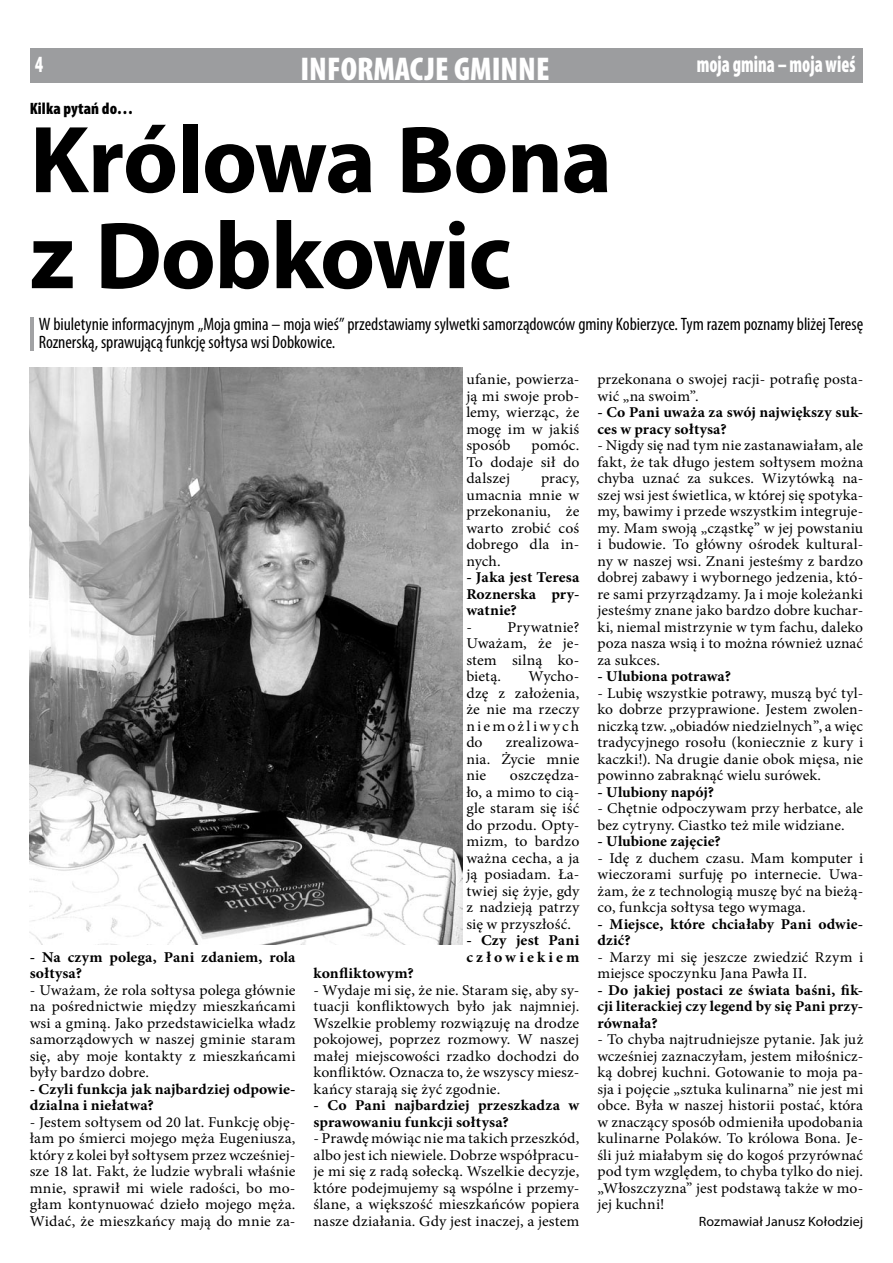
<style>
.page{position:relative;width:893px;height:1263px;background:#fff}
.page>*{position:absolute;margin:0;border:0;box-sizing:border-box;transform-origin:0 0}
.t1{font:700 96px/96px "Myriad Pro";letter-spacing:-.015em;color:#000}
.t2{font:900 condensed 33px "Myriad Pro";color:#fff}
.t3{font:900 condensed 23.4px "Myriad Pro";color:#fff;scale:.77 1}
.t4{font:condensed 18px/18px "Myriad Pro";letter-spacing:-.005em;color:#000}
.t5{font:900 condensed 16.5px "Myriad Pro";letter-spacing:.01em;color:#000}
.t6{font:15px/16.5px "Minion Pro";letter-spacing:.005em;color:#000;text-align:justify;scale:1.04 1}
.t7{font:15px/16.5px "Minion Pro";letter-spacing:.005em;color:#000;text-align:justify;scale:1.05 1}
.t8{font:700 15px/16.5px "Minion Pro";letter-spacing:.005em;color:#000;scale:1.04 1}
.t9{font:700 15px/16.5px "Minion Pro";letter-spacing:.005em;color:#000;scale:1.05 1}
.t10{font:700 15px/16.5px "Minion Pro";letter-spacing:.185em;color:#000;scale:1.05 1}
.t11{font:13.5px "Myriad Pro";letter-spacing:.005em;color:#000;scale:1.04 1}
</style>
<div class="page">
<hr style="left:30px;top:317px;width:3px;height:34px;background:#a1a2a4">
<img style="left:30px;top:368px;width:432px;height:576px">
<div style="left:30px;top:49px;width:832px;height:34px;background:#9c9d9f"></div>
<h2 class="t2" style="left:300px;top:48px;width:251px">INFORMACJE GMINNE</h2>
<h3 class="t3" style="left:697px;top:50px;width:208px">moja gmina – moja wieś</h3>
<p class="t5" style="left:30px;top:98px;width:105px">Kilka pytań do…</p>
<h1 class="t1" style="left:30px;top:109px;width:584px">Królowa Bona z Dobkowic</h1>
<p class="t4" style="left:39px;top:314px;width:826px">W biuletynie informacyjnym „Moja gmina – moja wieś” przedstawiamy sylwetki samorządowców gminy Kobierzyce. Tym razem poznamy bliżej Teresę<br>Roznerską, sprawującą funkcję sołtysa wsi Dobkowice.</p>
<p class="t8" style="left:30px;top:948px;width:257px">- Na czym polega, Pani zdaniem, rola sołtysa?</p>
<p class="t7" style="left:30px;top:982px;width:255px">- Uważam, że rola sołtysa polega głównie na pośrednictwie między mieszkańcami wsi a gminą. Jako przedstawicielka władz samorządowych w naszej gminie staram się, aby moje kontakty z mieszkańcami były bardzo dobre.</p>
<p class="t9" style="left:30px;top:1080px;width:255px">- Czyli funkcja jak najbardziej odpowie&shy;dzialna i niełatwa?</p>
<p class="t7" style="left:30px;top:1114px;width:255px">- Jestem sołtysem od 20 lat. Funkcję obję&shy;łam po śmierci mojego męża Eugeniusza, który z kolei był sołtysem przez wcześniej&shy;sze 18 lat. Fakt, że ludzie wybrali właśnie mnie, sprawił mi wiele radości, bo mo&shy;głam kontynuować dzieło mojego męża.<br>Widać, że mieszkańcy mają do mnie za-</p>
<p class="t7" style="left:466px;top:371px;width:109px">ufanie, powierza&shy;ją mi swoje prob&shy;lemy, wierząc, że mogę im w jakiś sposób</p>
<p class="t7" style="left:466px;top:437px;width:109px;text-indent:65px">pomóc.<br>To dodaje sił do dalszej</p>
<p class="t7" style="left:466px;top:470px;width:109px;text-indent:75px">pracy, umacnia mnie w przekonaniu, że warto zrobić coś dobrego dla in&shy;nych.</p>
<p class="t9" style="left:466px;top:569px;width:109px;text-align:justify">- Jaka jest Teresa Roznerska pry&shy;watnie?</p>
<p class="t7" style="left:466px;top:619px;width:109px">- Prywatnie?<br>Uważam, że je&shy;stem silną ko&shy;bietą.</p>
<p class="t7" style="left:466px;top:668px;width:109px;text-indent:62px">Wycho&shy;dzę z założenia, że nie ma rzeczy niemożliwych do</p>
<p class="t7" style="left:466px;top:734px;width:109px;text-indent:39px">zrealizowa&shy;nia. Życie mnie nie</p>
<p class="t7" style="left:466px;top:767px;width:109px;text-indent:44px">oszczędza&shy;ło, a mimo to cią&shy;gle staram się iść do przodu. Opty&shy;mizm, to bardzo ważna cecha, a ja ją posiadam. Ła&shy;twiej się żyje, gdy z nadzieją patrzy się w przyszłość.</p>
<p class="t10" style="left:466px;top:932px;width:109px">- Czy jest Pani człowiekiem</p>
<p class="t9" style="left:314px;top:965px;width:97px">konfliktowym?</p>
<p class="t7" style="left:314px;top:982px;width:255px">- Wydaje mi się, że nie. Staram się, aby sy&shy;tuacji konfliktowych było jak najmniej.<br>Wszelkie problemy rozwiązuję na drodze pokojowej, poprzez rozmowy. W naszej małej miejscowości rzadko dochodzi do konfliktów. Oznacza to, że wszyscy miesz&shy;kańcy starają się żyć zgodnie.</p>
<p class="t9" style="left:314px;top:1097px;width:255px">- Co Pani najbardziej przeszkadza w sprawowaniu funkcji sołtysa?</p>
<p class="t7" style="left:314px;top:1130px;width:255px">- Prawdę mówiąc nie ma takich przeszkód, albo jest ich niewiele. Dobrze współpracu&shy;je mi się z radą sołecką. Wszelkie decyzje, które podejmujemy są wspólne i przemy&shy;ślane, a większość mieszkańców popiera nasze działania. Gdy jest inaczej, a jestem</p>
<p class="t6" style="left:597px;top:371px;width:257px">przekonana o swojej racji- potrafię posta&shy;wić „na swoim”.</p>
<p class="t8" style="left:597px;top:404px;width:257px">- Co Pani uważa za swój największy suk&shy;ces w pracy sołtysa?</p>
<p class="t6" style="left:597px;top:437px;width:257px">- Nigdy się nad tym nie zastanawiałam, ale fakt, że tak długo jestem sołtysem można chyba uznać za sukces. Wizytówką na&shy;szej wsi jest świetlica, w której się spotyka&shy;my, bawimy i przede wszystkim integruje&shy;my. Mam swoją „cząstkę” w jej powstaniu i budowie. To główny ośrodek kultural&shy;ny w naszej wsi. Znani jesteśmy z bardzo dobrej zabawy i wybornego jedzenia, któ&shy;re sami przyrządzamy. Ja i moje koleżanki jesteśmy znane jako bardzo dobre kuchar&shy;ki, niemal mistrzynie w tym fachu, daleko poza nasza wsią i to można również uznać za sukces.</p>
<p class="t8" style="left:597px;top:668px;width:130px">- Ulubiona potrawa?</p>
<p class="t6" style="left:597px;top:685px;width:257px">- Lubię wszystkie potrawy, muszą być tyl&shy;ko dobrze przyprawione. Jestem zwolen&shy;niczką tzw. „obiadów niedzielnych”, a więc tradycyjnego rosołu (koniecznie z kury i kaczki!). Na drugie danie obok mięsa, nie powinno zabraknąć wielu surówek.</p>
<p class="t8" style="left:597px;top:783px;width:114px">- Ulubiony napój?</p>
<p class="t6" style="left:597px;top:800px;width:257px">- Chętnie odpoczywam przy herbatce, ale bez cytryny. Ciastko też mile widziane.</p>
<p class="t8" style="left:597px;top:833px;width:120px">- Ulubione zajęcie?</p>
<p class="t6" style="left:597px;top:850px;width:257px">- Idę z duchem czasu. Mam komputer i wieczorami surfuję po internecie. Uwa&shy;żam, że z technologią muszę być na bieżą&shy;co, funkcja sołtysa tego wymaga.</p>
<p class="t8" style="left:597px;top:915px;width:257px">- Miejsce, które chciałaby Pani odwie&shy;dzić?</p>
<p class="t6" style="left:597px;top:949px;width:257px">- Marzy mi się jeszcze zwiedzić Rzym i miejsce spoczynku Jana Pawła II.</p>
<p class="t8" style="left:597px;top:981px;width:257px;text-align:justify">- Do jakiej postaci ze świata baśni, fik&shy;cji literackiej czy legend by się Pani przy&shy;równała?</p>
<p class="t6" style="left:597px;top:1031px;width:257px">- To chyba najtrudniejsze pytanie. Jak już wcześniej zaznaczyłam, jestem miłośnicz&shy;ką dobrej kuchni. Gotowanie to moja pa&shy;sja i pojęcie „sztuka kulinarna” nie jest mi obce. Była w naszej historii postać, która w znaczący sposób odmieniła upodobania kulinarne Polaków. To królowa Bona. Je&shy;śli już miałabym się do kogoś przyrównać pod tym względem, to chyba tylko do niej. „Włoszczyzna” jest podstawą także w mo&shy;jej kuchni!</p>
<p class="t11" style="left:699px;top:1213px;width:159px">Rozmawiał Janusz Kołodziej</p>
</div>
